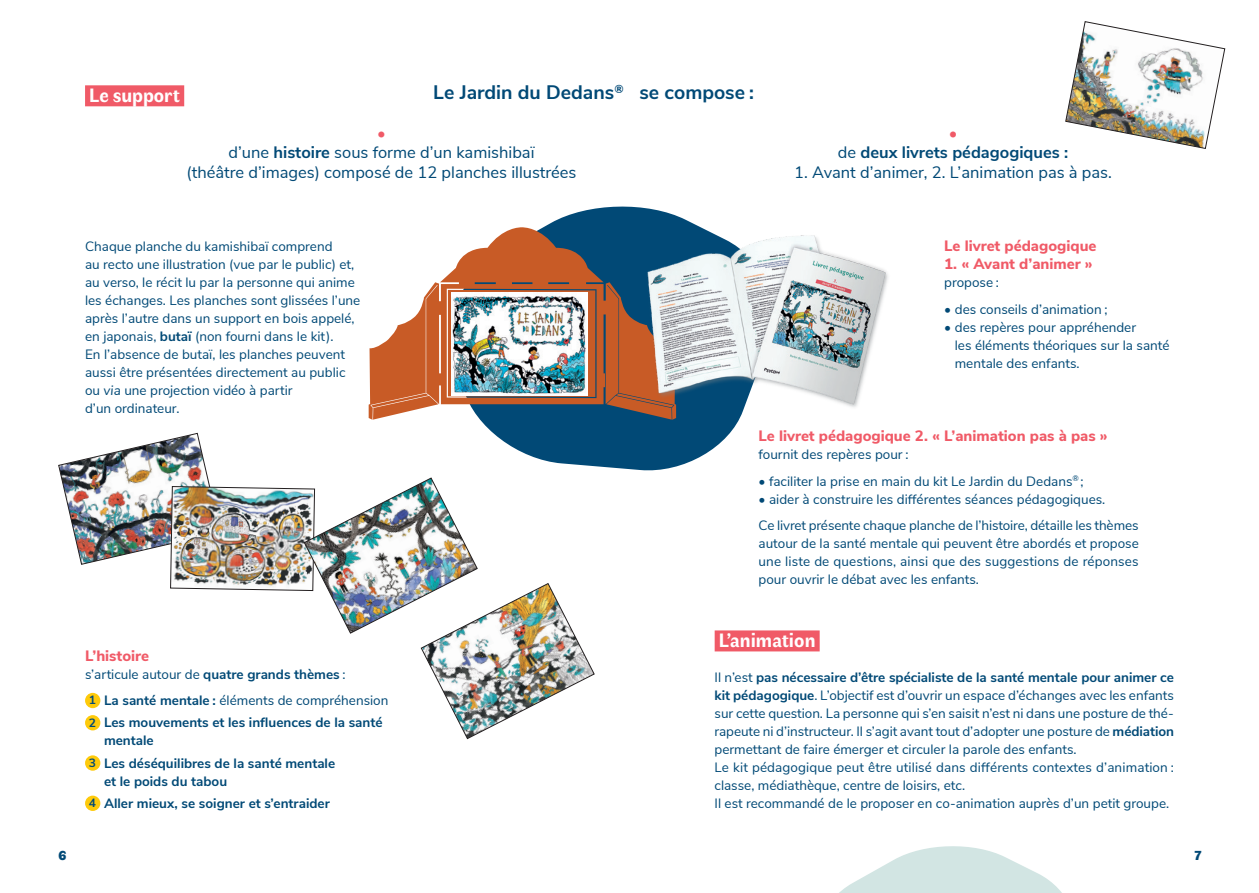
<style>
.page{position:relative;width:1259px;height:893px;background:#fff}
.page>*{position:absolute;margin:0;border:0;box-sizing:border-box;transform-origin:0 0}
.Texte_courant{font:700 19.5px "Nunito Sans";color:#014976}
.T1{font:700 19.5px "Faune Text";color:#fff}
.Texte_courant-2{font:16.5px/19.5px "Nunito Sans";color:#014976;text-align:center}
.Texte_courant-3{font:700 16.5px "Nunito Sans";color:#014976}
.Texte_courant-4{font:16.5px "Nunito Sans";color:#f05a67}
.Texte_courant-5{font:800 15px "Nunito Sans";color:#f05a67}
.Texte_courant-6{font:13.5px/18px "Nunito Sans";color:#014976}
.Texte_courant-7{font:700 13.5px/18px "Nunito Sans";color:#014976}
.t1{font:900 13.5px "Faune Display";color:#014976}
.Texte_courant-8{font:700 12px "Nunito Sans";color:#014976}
.s1{font-weight:700}
.s2{font-style:italic}
.s3{font-weight:400}
</style>
<div class="page">
<svg style="left:839px;top:846px;width:223px;height:47px"></svg>
<svg style="left:480px;top:206px;width:262px;height:265px;fill:#014976"></svg>
<div style="left:85px;top:85px;width:99px;height:21px;background:#f05a67"></div>
<div style="left:714px;top:630px;width:105px;height:21px;background:#f05a67"></div>
<img style="left:58px;top:433px;width:536px;height:306px">
<img style="left:1065px;top:21px;width:160px;height:128px">
<div style="left:85px;top:693px;width:15px;height:15px;background:#feca0a;border-radius:50%"></div>
<div style="left:85px;top:715px;width:15px;height:15px;background:#feca0a;border-radius:50%"></div>
<div style="left:85px;top:755px;width:15px;height:16px;background:#feca0a;border-radius:50%"></div>
<div style="left:85px;top:796px;width:15px;height:15px;background:#feca0a;border-radius:50%"></div>
<svg style="left:369px;top:227px;width:307px;height:193px"></svg>
<svg style="left:448px;top:290px;width:147px;height:107px;background:#c36638"></svg>
<img style="left:451px;top:292px;width:136px;height:104px">
<img style="left:632px;top:227px;width:256px;height:186px">
<p class="T1" style="left:89px;top:82px;width:92px">Le support</p>
<p class="Texte_courant" style="left:433px;top:78px;width:322px">Le Jardin du Dedans<sup>®</sup> se compose :</p>
<p class="Texte_courant-4" style="left:377px;top:121px;width:10px">•</p>
<p class="Texte_courant-2" style="left:187px;top:142px;width:391px">d’une <span class="s1">histoire</span> sous forme d’un kamishibaï<br>(théâtre d’images) composé de 12 planches illustrées</p>
<p class="Texte_courant-6" style="left:85px;top:237px;width:277px">Chaque planche du kamishibaï comprend<br>au recto une illustration (vue par le public) et, au verso, le récit lu par la personne qui anime les échanges. Les planches sont glissées l’une après l’autre dans un support en bois appelé, en japonais, <span class="s1">butaï</span> (non fourni dans le kit).<br>En l’absence de butaï, les planches peuvent aussi être présentées directement au public ou <span class="s2">via</span> une projection vidéo à partir<br>d’un ordinateur.</p>
<p class="Texte_courant-4" style="left:948px;top:121px;width:10px">•</p>
<p class="Texte_courant-3" style="left:838px;top:140px;width:232px"><span class="s3">de</span> deux livrets pédagogiques :</p>
<p class="Texte_courant-2" style="left:794px;top:161px;width:319px">1. Avant d’animer, 2. L’animation pas à pas.</p>
<p class="Texte_courant-5" style="left:944px;top:235px;width:154px">Le livret pédagogique</p>
<p class="Texte_courant-5" style="left:944px;top:253px;width:150px">1. « Avant d’animer »</p>
<p class="Texte_courant-6" style="left:944px;top:273px;width:56px">propose :</p>
<p class="Texte_courant-6" style="left:944px;top:299px;width:165px">• des conseils d’animation ;</p>
<p class="Texte_courant-6" style="left:954px;top:317px;width:216px;text-indent:-11px">• des repères pour appréhender<br>les éléments théoriques sur la santé mentale des enfants.</p>
<p class="Texte_courant-5" style="left:758px;top:425px;width:351px">Le livret pédagogique 2. « L’animation pas à pas »</p>
<p class="Texte_courant-6" style="left:758px;top:445px;width:151px">fournit des repères pour :</p>
<p class="Texte_courant-6" style="left:758px;top:471px;width:327px">• faciliter la prise en main du kit Le Jardin du Dedans<sup>®</sup> ;</p>
<p class="Texte_courant-6" style="left:758px;top:489px;width:348px">• aider à construire les différentes séances pédagogiques.</p>
<p class="Texte_courant-6" style="left:758px;top:516px;width:382px;text-align:justify">Ce livret présente chaque planche de l’histoire, détaille les thèmes autour de la santé mentale qui peuvent être abordés et propose une liste de questions, ainsi que des suggestions de réponses pour ouvrir le débat avec les enfants.</p>
<p class="Texte_courant-5" style="left:85px;top:644px;width:65px">L’histoire</p>
<p class="Texte_courant-6" style="left:85px;top:664px;width:262px">s’articule autour de <span class="s1">quatre grands thèmes</span> :</p>
<p class="Texte_courant-8" style="left:89px;top:691px;width:9px">1</p>
<p class="Texte_courant-6" style="left:104px;top:691px;width:286px"><span class="s1">La santé mentale :</span> éléments de compréhension</p>
<p class="Texte_courant-8" style="left:89px;top:713px;width:9px">2</p>
<p class="Texte_courant-7" style="left:104px;top:713px;width:280px">Les mouvements et les influences de la santé mentale</p>
<p class="Texte_courant-8" style="left:89px;top:754px;width:9px">3</p>
<p class="Texte_courant-7" style="left:104px;top:753px;width:233px">Les déséquilibres de la santé mentale et le poids du tabou</p>
<p class="Texte_courant-8" style="left:89px;top:794px;width:9px">4</p>
<p class="Texte_courant-7" style="left:104px;top:793px;width:227px">Aller mieux, se soigner et s’entraider</p>
<p class="T1" style="left:719px;top:627px;width:98px">L’animation</p>
<p class="Texte_courant-6" style="left:714px;top:668px;width:461px;text-align:justify">Il n’est <span class="s1">pas nécessaire d’être spécialiste de la santé mentale pour animer ce kit pédagogique</span>. L’objectif est d’ouvrir un espace d’échanges avec les enfants sur cette question. La personne qui s’en saisit n’est ni dans une posture de thé&shy;rapeute ni d’instructeur. Il s’agit avant tout d’adopter une posture de <span class="s1">médiation </span>permettant de faire émerger et circuler la parole des enfants.</p>
<p class="Texte_courant-6" style="left:714px;top:758px;width:461px">Le kit pédagogique peut être utilisé dans différents contextes d’animation : classe, médiathèque, centre de loisirs, etc.</p>
<p class="Texte_courant-6" style="left:714px;top:794px;width:456px">Il est recommandé de le proposer en co-animation auprès d’un petit groupe.</p>
<p class="t1" style="left:58px;top:845px;width:10px">6</p>
<p class="t1" style="left:1194px;top:845px;width:9px">7</p>
</div>
